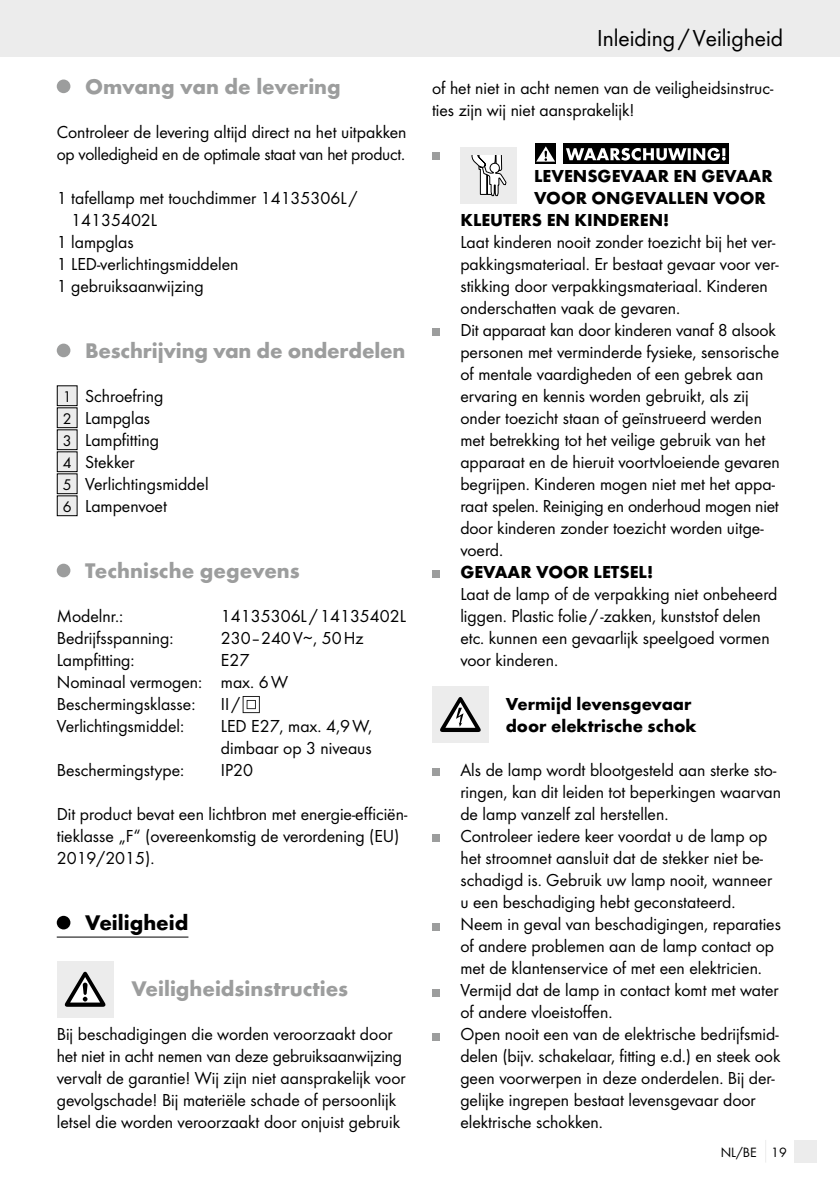
<style>
.page{position:relative;width:840px;height:1191px;background:#fff}
.page>*{position:absolute;margin:0;border:0;box-sizing:border-box;transform-origin:0 0}
.t1{font:24px "Futura Boo";color:#000}
.t2{font:700 22px "Futura";color:#9c9d9d}
.t3{font:700 22px "Futura";color:#000}
.t4{font:18px/22px "Futura Boo";color:#000}
.t5{font:700 18px/22px "Futura";color:#000}
.t6{font:14px "Futura Boo";color:#000}
.s1{font-size:16px}
</style>
<div class="page">
<div style="left:794px;top:1140px;width:22px;height:22px;background:#ececec"></div>
<div style="left:0;top:0;width:839px;height:57px;background:#ececec"></div>
<hr style="left:57px;top:936px;width:131px;height:1px;background:#000">
<div style="left:57px;top:79px;width:13px;height:14px;background:#9c9d9d;border-radius:50%"></div>
<div style="left:57px;top:343px;width:13px;height:14px;background:#9c9d9d;border-radius:50%"></div>
<div style="left:57px;top:386px;width:20px;height:20px;background:#ececec"></div>
<div style="left:57px;top:385px;width:21px;height:21px;border:1px solid #000"></div>
<div style="left:57px;top:408px;width:20px;height:20px;background:#ececec"></div>
<div style="left:57px;top:407px;width:21px;height:21px;border:1px solid #000"></div>
<div style="left:57px;top:430px;width:20px;height:20px;background:#ececec"></div>
<div style="left:57px;top:429px;width:21px;height:21px;border:1px solid #000"></div>
<div style="left:57px;top:452px;width:20px;height:20px;background:#ececec"></div>
<div style="left:57px;top:451px;width:21px;height:21px;border:1px solid #000"></div>
<div style="left:57px;top:474px;width:20px;height:20px;background:#ececec"></div>
<div style="left:57px;top:473px;width:21px;height:21px;border:1px solid #000"></div>
<div style="left:57px;top:496px;width:20px;height:20px;background:#ececec"></div>
<div style="left:57px;top:495px;width:21px;height:21px;border:1px solid #000"></div>
<div style="left:57px;top:563px;width:13px;height:14px;background:#9c9d9d;border-radius:50%"></div>
<svg style="left:242px;top:696px;width:17px;height:17px"></svg>
<div style="left:57px;top:915px;width:13px;height:14px;background:#000;border-radius:50%"></div>
<div style="left:57px;top:961px;width:56px;height:56px;background:#ececec"></div>
<svg style="left:65px;top:971px;width:40px;height:35px"></svg>
<div style="left:432px;top:152px;width:7px;height:8px;background:#9c9d9d"></div>
<div style="left:460px;top:147px;width:57px;height:57px;background:#ececec"></div>
<svg style="left:471px;top:155px;width:35px;height:41px"></svg>
<div style="left:535px;top:144px;width:20px;height:20px;background:#000"></div>
<svg style="left:536px;top:146px;width:18px;height:16px"></svg>
<div style="left:563px;top:144px;width:165px;height:20px;background:#000"></div>
<svg style="left:566px;top:148px;width:159px;height:13px"></svg>
<div style="left:432px;top:328px;width:7px;height:8px;background:#9c9d9d"></div>
<div style="left:432px;top:570px;width:7px;height:8px;background:#9c9d9d"></div>
<div style="left:432px;top:686px;width:56px;height:57px;background:#ececec"></div>
<svg style="left:440px;top:697px;width:40px;height:35px"></svg>
<div style="left:432px;top:768px;width:7px;height:8px;background:#9c9d9d"></div>
<div style="left:432px;top:834px;width:7px;height:8px;background:#9c9d9d"></div>
<div style="left:432px;top:922px;width:7px;height:8px;background:#9c9d9d"></div>
<div style="left:432px;top:988px;width:7px;height:8px;background:#9c9d9d"></div>
<div style="left:432px;top:1032px;width:7px;height:8px;background:#9c9d9d"></div>
<p class="t2" style="left:85px;top:73px;width:257px">Omvang van de levering</p>
<p class="t4" style="left:57px;top:121px;width:351px">Controleer de levering altijd direct na het uitpakken op volledigheid en de optimale staat van het product.</p>
<p class="t4" style="left:57px;top:187px;width:302px">1 tafellamp met touchdimmer 14135306L /</p>
<p class="t4" style="left:71px;top:209px;width:87px">14135402L</p>
<p class="t4" style="left:57px;top:231px;width:78px">1 lampglas</p>
<p class="t4" style="left:57px;top:253px;width:183px">1 LED-verlichtingsmiddelen</p>
<p class="t4" style="left:57px;top:275px;width:148px">1 gebruiksaanwijzing</p>
<p class="t2" style="left:85px;top:337px;width:321px">Beschrijving van de onderdelen</p>
<p class="t4" style="left:63px;top:385px;width:147px"><span class="s1">1</span> Schroefring<br><span class="s1">2</span> Lampglas<br><span class="s1">3</span> Lampfitting<br><span class="s1">4</span> Stekker<br><span class="s1">5</span> Verlichtingsmiddel<br><span class="s1">6</span> Lampenvoet</p>
<p class="t2" style="left:85px;top:557px;width:216px">Technische gegevens</p>
<p class="t4" style="left:57px;top:605px;width:68px">Modelnr.:</p>
<p class="t4" style="left:221px;top:605px;width:186px">14135306L /14135402L</p>
<p class="t4" style="left:57px;top:627px;width:118px">Bedrijfsspanning:</p>
<p class="t4" style="left:221px;top:627px;width:144px">230–240V∼, 50Hz</p>
<p class="t4" style="left:57px;top:649px;width:79px">Lampfitting:</p>
<p class="t4" style="left:57px;top:649px;width:233px;text-indent:164px">E27<br>Nominaal vermogen: max. 6W<br>Beschermingsklasse:</p>
<p class="t4" style="left:221px;top:693px;width:21px">II/</p>
<p class="t4" style="left:57px;top:715px;width:129px">Verlichtingsmiddel:</p>
<p class="t4" style="left:221px;top:715px;width:153px">LED E27, max. 4,9W, dimbaar op 3 niveaus</p>
<p class="t4" style="left:57px;top:759px;width:129px">Beschermingstype:</p>
<p class="t4" style="left:221px;top:759px;width:34px">IP20</p>
<p class="t4" style="left:57px;top:803px;width:352px">Dit product bevat een lichtbron met energie-efficiën&shy;tieklasse „F“ (overeenkomstig de verordening (EU)<br>2019/2015).</p>
<p class="t3" style="left:85px;top:909px;width:105px">Veiligheid</p>
<p class="t2" style="left:131px;top:975px;width:218px">Veiligheidsinstructies</p>
<p class="t4" style="left:57px;top:1023px;width:350px">Bij beschadigingen die worden veroorzaakt door het niet in acht nemen van deze gebruiksaanwijzing vervalt de garantie! Wij zijn niet aansprakelijk voor gevolgschade! Bij materiële schade of persoonlijk letsel die worden veroorzaakt door onjuist gebruik</p>
<h1 class="t1" style="left:596px;top:24px;width:187px">Inleiding/Veiligheid</h1>
<p class="t4" style="left:432px;top:77px;width:342px">of het niet in acht nemen van de veiligheidsinstruc&shy;ties zijn wij niet aansprakelijk!</p>
<p class="t5" style="left:534px;top:165px;width:240px">LEVENSGEVAAR EN GEVAAR</p>
<p class="t5" style="left:534px;top:187px;width:233px">VOOR ONGEVALLEN VOOR</p>
<p class="t5" style="left:460px;top:209px;width:210px">KLEUTERS EN KINDEREN!</p>
<p class="t4" style="left:460px;top:231px;width:321px">Laat kinderen nooit zonder toezicht bij het ver&shy;pakkingsmateriaal. Er bestaat gevaar voor ver&shy;stikking door verpakkingsmateriaal. Kinderen onderschatten vaak de gevaren.<br>Dit apparaat kan door kinderen vanaf 8 alsook personen met verminderde fysieke, sensorische of mentale vaardigheden of een gebrek aan ervaring en kennis worden gebruikt, als zij onder toezicht staan of geïnstrueerd werden met betrekking tot het veilige gebruik van het apparaat en de hieruit voortvloeiende gevaren begrijpen. Kinderen mogen niet met het appa&shy;raat spelen. Reiniging en onderhoud mogen niet door kinderen zonder toezicht worden uitge&shy;voerd.</p>
<p class="t5" style="left:460px;top:561px;width:194px">GEVAAR VOOR LETSEL!</p>
<p class="t4" style="left:460px;top:583px;width:318px">Laat de lamp of de verpakking niet onbeheerd liggen. Plastic folie / -zakken, kunststof delen etc. kunnen een gevaarlijk speelgoed vormen voor kinderen.</p>
<p class="t5" style="left:505px;top:693px;width:192px">Vermijd levensgevaar door elektrische schok</p>
<p class="t4" style="left:460px;top:759px;width:322px">Als de lamp wordt blootgesteld aan sterke sto&shy;ringen, kan dit leiden tot beperkingen waarvan de lamp vanzelf zal herstellen.<br>Controleer iedere keer voordat u de lamp op het stroomnet aansluit dat de stekker niet be&shy;schadigd is. Gebruik uw lamp nooit, wanneer u een beschadiging hebt geconstateerd.<br>Neem in geval van beschadigingen, reparaties of andere problemen aan de lamp contact op met de klantenservice of met een elektricien.<br>Vermijd dat de lamp in contact komt met water of andere vloeistoffen.<br>Open nooit een van de elektrische bedrijfsmid&shy;delen (bijv. schakelaar, fitting e.d.) en steek ook geen voorwerpen in deze onderdelen. Bij der&shy;gelijke ingrepen bestaat levensgevaar door elektrische schokken.</p>
<p class="t6" style="left:720px;top:1143px;width:67px">NL/BE 19</p>
</div>
